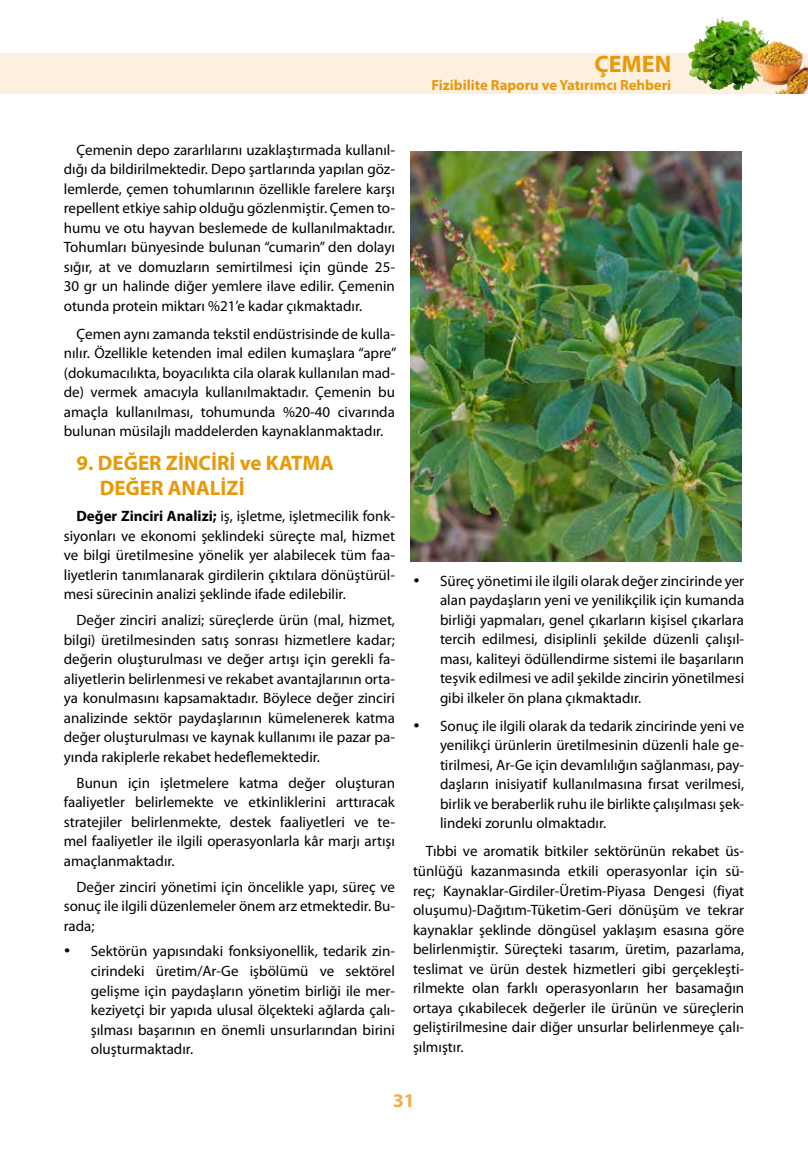
<style>
.page{position:relative;width:808px;height:1149px;background:#fff}
.page>*{position:absolute;margin:0;border:0;box-sizing:border-box;transform-origin:0 0}
.t1{font:700 24px "Myriad Pro";color:#e89907}
.t2{font:700 21px/25.2px "Myriad Pro";color:#e89907}
.t3{font:700 19.5px "Myriad Pro";color:#eeae48}
.t4{font:15px/19.5px "Myriad Pro";color:#000;text-align:justify}
.t5{font:700 14.7px "Myriad Pro";color:#e89907}
.s1{font-weight:700}
</style>
<div class="page">
<div style="left:0;top:53px;width:808px;height:41px;background:#fdf0df"></div>
<img style="left:688px;top:18px;width:120px;height:76px">
<img style="left:410px;top:151px;width:331px;height:410px">
<h1 class="t1" style="left:594px;top:49px;width:78px">ÇEMEN</h1>
<p class="t5" style="left:431px;top:76px;width:241px">Fizibilite Raporu ve Yatırımcı Rehberi</p>
<p class="t4" style="left:64px;top:139px;width:333px;text-indent:13px">Çemenin depo zararlılarını uzaklaştırmada kullanıl&shy;dığı da bildirilmektedir. Depo şartlarında yapılan göz&shy;lemlerde, çemen tohumlarının özellikle farelere karşı repellent etkiye sahip olduğu gözlenmiştir. Çemen to&shy;humu ve otu hayvan beslemede de kullanılmaktadır.<br>Tohumları bünyesinde bulunan “cumarin” den dolayı sığır, at ve domuzların semirtilmesi için günde 25- 30 gr un halinde diğer yemlere ilave edilir. Çemenin otunda protein miktarı %21’e kadar çıkmaktadır.</p>
<p class="t4" style="left:64px;top:323px;width:334px;text-indent:13px">Çemen aynı zamanda tekstil endüstrisinde de kulla&shy;nılır. Özellikle ketenden imal edilen kumaşlara “apre” (dokumacılıkta, boyacılıkta cila olarak kullanılan mad&shy;de) vermek amacıyla kullanılmaktadır. Çemenin bu amaçla kullanılması, tohumunda %20-40 civarında bulunan müsilajlı maddelerden kaynaklanmaktadır.</p>
<h2 class="t2" style="left:100px;top:449px;width:236px;text-indent:-23px">9. DEĞER ZİNCİRİ ve KATMA<br>DEĞER ANALİZİ</h2>
<p class="t4" style="left:64px;top:506px;width:333px;text-indent:13px"><span class="s1">Değer Zinciri Analizi;</span> iş, işletme, işletmecilik fonk&shy;siyonları ve ekonomi şeklindeki süreçte mal, hizmet ve bilgi üretilmesine yönelik yer alabilecek tüm faa&shy;liyetlerin tanımlanarak girdilerin çıktılara dönüştürül&shy;mesi sürecinin analizi şeklinde ifade edilebilir.</p>
<p class="t4" style="left:64px;top:610px;width:333px;text-indent:13px">Değer zinciri analizi; süreçlerde ürün (mal, hizmet, bilgi) üretilmesinden satış sonrası hizmetlere kadar; değerin oluşturulması ve değer artışı için gerekli fa&shy;aliyetlerin belirlenmesi ve rekabet avantajlarının orta&shy;ya konulmasını kapsamaktadır. Böylece değer zinciri analizinde sektör paydaşlarının kümelenerek katma değer oluşturulması ve kaynak kullanımı ile pazar pa&shy;yında rakiplerle rekabet hedeflemektedir.</p>
<p class="t4" style="left:64px;top:772px;width:333px;text-indent:13px">Bunun için işletmelere katma değer oluşturan faaliyetler belirlemekte ve etkinliklerini arttıracak stratejiler belirlenmekte, destek faaliyetleri ve te&shy;mel faaliyetler ile ilgili operasyonlarla kâr marjı artışı amaçlanmaktadır.</p>
<p class="t4" style="left:64px;top:876px;width:333px;text-indent:13px">Değer zinciri yönetimi için öncelikle yapı, süreç ve sonuç ile ilgili düzenlemeler önem arz etmektedir. Bu&shy;rada;</p>
<p class="t4" style="left:91px;top:941px;width:306px;text-indent:-27px">• Sektörün yapısındaki fonksiyonellik, tedarik zin&shy;cirindeki üretim/Ar-Ge işbölümü ve sektörel gelişme için paydaşların yönetim birliği ile mer&shy;keziyetçi bir yapıda ulusal ölçekteki ağlarda çalı&shy;şılması başarının en önemli unsurlarından birini oluşturmaktadır.</p>
<p class="t4" style="left:440px;top:570px;width:306px;text-indent:-27px">• Süreç yönetimi ile ilgili olarak değer zincirinde yer alan paydaşların yeni ve yenilikçilik için kumanda birliği yapmaları, genel çıkarların kişisel çıkarlara tercih edilmesi, disiplinli şekilde düzenli çalışıl&shy;ması, kaliteyi ödüllendirme sistemi ile başarıların teşvik edilmesi ve adil şekilde zincirin yönetilmesi gibi ilkeler ön plana çıkmaktadır.</p>
<p class="t4" style="left:440px;top:715px;width:306px;text-indent:-27px">• Sonuç ile ilgili olarak da tedarik zincirinde yeni ve yenilikçi ürünlerin üretilmesinin düzenli hale ge&shy;tirilmesi, Ar-Ge için devamlılığın sağlanması, pay&shy;daşların inisiyatif kullanılmasına fırsat verilmesi, birlik ve beraberlik ruhu ile birlikte çalışılması şek&shy;lindeki zorunlu olmaktadır.</p>
<p class="t4" style="left:413px;top:841px;width:333px;text-indent:13px">Tıbbi ve aromatik bitkiler sektörünün rekabet üs&shy;tünlüğü kazanmasında etkili operasyonlar için sü&shy;reç; Kaynaklar-Girdiler-Üretim-Piyasa Dengesi (fiyat oluşumu)-Dağıtım-Tüketim-Geri dönüşüm ve tekrar kaynaklar şeklinde döngüsel yaklaşım esasına göre belirlenmiştir. Süreçteki tasarım, üretim, pazarlama, teslimat ve ürün destek hizmetleri gibi gerçekleşti&shy;rilmekte olan farklı operasyonların her basamağın ortaya çıkabilecek değerler ile ürünün ve süreçlerin geliştirilmesine dair diğer unsurlar belirlenmeye çalı&shy;şılmıştır.</p>
<h3 class="t3" style="left:393px;top:1087px;width:23px">31</h3>
</div>
